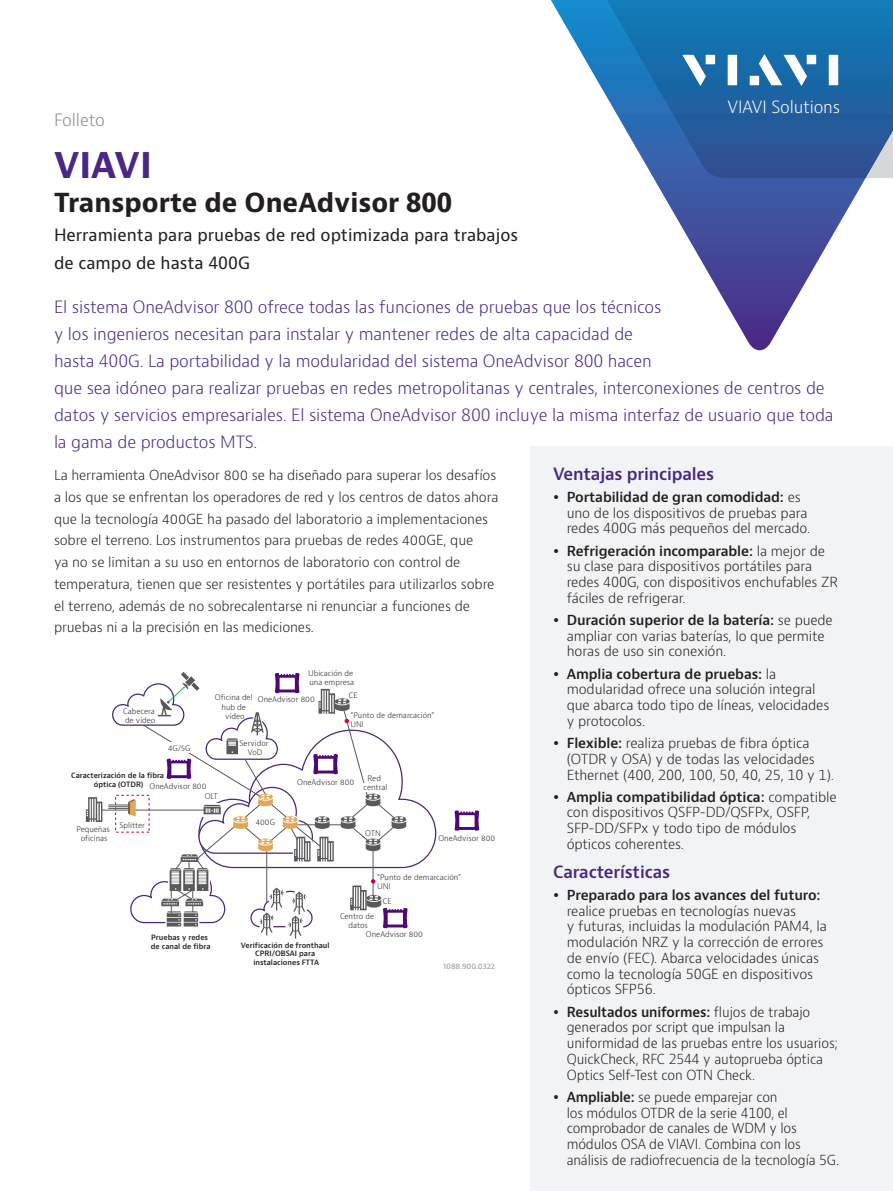
<style>
.page{position:relative;width:893px;height:1191px;background:#fff}
.page>*{position:absolute;margin:0;border:0;box-sizing:border-box;transform-origin:0 0}
.H1_Brand_Sub-Brand_2{font:700 34.5px "Bernino Sans";color:#4a2785}
.H2_Product_18_24{font:700 25.5px "Bernino Sans";color:#231f20}
.P_Intro_12_20{font:300 16.5px/27px "Bernino Sans";letter-spacing:-.01em;color:#4a2785}
.H3_Product_Descripto{font:16.5px/28.5px "Bernino Sans";color:#231f20}
.H2_Bullet_Heading_Pu{font:600 16.5px "Bernino Sans";letter-spacing:-.01em;color:#4a2785}
.t1{font:300 16.5px "Bernino Sans";letter-spacing:-.01em;color:#fff}
.P_DocType{font:300 16.5px "Bernino Sans";letter-spacing:-.005em;color:#87898c}
.P_10_16{font:300 13.5px/15.8px "Bernino Sans";letter-spacing:-.01em;color:#231f20}
.t2{font:300 7.65px/9.1px "Bernino Sans";color:#231f20;text-align:center}
.t3{font:7.65px "Bernino Sans";color:#939598}
.t4{font:600 7.2px/8.6px "Bernino Sans";color:#231f20;text-align:center}
.s1{font-weight:600}
</style>
<div class="page">
<svg style="left:653px;top:178px;width:213px;height:172px"></svg>
<svg style="left:551px;top:0;width:342px;height:178px"></svg>
<svg style="left:682px;top:55px;width:24px;height:31px"></svg>
<div style="left:706px;top:55px;width:9px;height:9px;background:#fff"></div>
<div style="left:728px;top:55px;width:9px;height:30px;background:#fff"></div>
<div style="left:807px;top:55px;width:9px;height:9px;background:#fff"></div>
<div style="left:829px;top:55px;width:9px;height:30px;background:#fff"></div>
<svg style="left:759px;top:54px;width:48px;height:32px"></svg>
<div style="left:750px;top:76px;width:9px;height:9px;background:#fff"></div>
<div style="left:530px;top:446px;width:363px;height:745px;background:#f2f3f4"></div>
<hr style="left:102px;top:809px;width:104px;height:1px;background:#58595b">
<svg style="left:86px;top:797px;width:16px;height:25px"></svg>
<svg style="left:455px;top:810px;width:24px;height:20px"></svg>
<svg style="left:108px;top:672px;width:329px;height:266px"></svg>
<div style="left:163px;top:742px;width:32px;height:11px;background:#fff"></div>
<p class="t1" style="left:728px;top:96px;width:114px">VIAVI Solutions</p>
<p class="P_DocType" style="left:54px;top:109px;width:52px">Folleto</p>
<p class="H1_Brand_Sub-Brand_2" style="left:54px;top:143px;width:99px">VIAVI</p>
<p class="H2_Product_18_24" style="left:54px;top:186px;width:400px">Transporte de OneAdvisor 800</p>
<p class="H3_Product_Descripto" style="left:54px;top:221px;width:466px">Herramienta para pruebas de red optimizada para trabajos de campo de hasta 400G</p>
<p class="P_Intro_12_20" style="left:54px;top:294px;width:781px">El sistema OneAdvisor 800 ofrece todas las funciones de pruebas que los técnicos<br>y los ingenieros necesitan para instalar y mantener redes de alta capacidad de<br>hasta 400G. La portabilidad y la modularidad del sistema OneAdvisor 800 hacen<br>que sea idóneo para realizar pruebas en redes metropolitanas y centrales, interconexiones de centros de datos y servicios empresariales. El sistema OneAdvisor 800 incluye la misma interfaz de usuario que toda la gama de productos MTS.</p>
<p class="P_10_16" style="left:54px;top:464px;width:446px;line-height:21.8px">La herramienta OneAdvisor 800 se ha diseñado para superar los desafíos a los que se enfrentan los operadores de red y los centros de datos ahora que la tecnología 400GE ha pasado del laboratorio a implementaciones sobre el terreno. Los instrumentos para pruebas de redes 400GE, que<br>ya no se limitan a su uso en entornos de laboratorio con control de temperatura, tienen que ser resistentes y portátiles para utilizarlos sobre el terreno, además de no sobrecalentarse ni renunciar a funciones de pruebas ni a la precisión en las mediciones.</p>
<p class="H2_Bullet_Heading_Pu" style="left:553px;top:463px;width:162px">Ventajas principales</p>
<p class="P_10_16" style="left:567px;top:489px;width:245px"><span class="s1">Portabilidad de gran comodidad:</span> es uno de los dispositivos de pruebas para redes 400G más pequeños del mercado.</p>
<p class="P_10_16" style="left:567px;top:543px;width:273px"><span class="s1">Refrigeración incomparable:</span> la mejor de su clase para dispositivos portátiles para redes 400G, con dispositivos enchufables ZR fáciles de refrigerar.</p>
<p class="P_10_16" style="left:567px;top:612px;width:268px"><span class="s1">Duración superior de la batería:</span> se puede ampliar con varias baterías, lo que permite horas de uso sin conexión.</p>
<p class="P_10_16" style="left:567px;top:666px;width:264px"><span class="s1">Amplia cobertura de pruebas:</span> la modularidad ofrece una solución integral que abarca todo tipo de líneas, velocidades y protocolos.</p>
<p class="P_10_16" style="left:567px;top:735px;width:269px"><span class="s1">Flexible:</span> realiza pruebas de fibra óptica (OTDR y OSA) y de todas las velocidades<br>Ethernet (400, 200, 100, 50, 40, 25, 10 y 1).</p>
<p class="P_10_16" style="left:567px;top:789px;width:271px"><span class="s1">Amplia compatibilidad óptica:</span> compatible con dispositivos QSFP-DD/QSFPx, OSFP, SFP-DD/SFPx y todo tipo de módulos ópticos coherentes.</p>
<p class="H2_Bullet_Heading_Pu" style="left:553px;top:861px;width:118px">Características</p>
<p class="P_10_16" style="left:567px;top:887px;width:262px"><span class="s1">Preparado para los avances del futuro: </span>realice pruebas en tecnologías nuevas<br>y futuras, incluidas la modulación PAM4, la modulación NRZ y la corrección de errores de envío (FEC). Abarca velocidades únicas como la tecnología 50GE en dispositivos ópticos SFP56.</p>
<p class="P_10_16" style="left:567px;top:1004px;width:272px"><span class="s1">Resultados uniformes:</span> flujos de trabajo generados por script que impulsan la uniformidad de las pruebas entre los usuarios; QuickCheck, RFC 2544 y autoprueba óptica Optics Self-Test con OTN Check.</p>
<p class="P_10_16" style="left:567px;top:1089px;width:274px"><span class="s1">Ampliable:</span> se puede emparejar con<br>los módulos OTDR de la serie 4100, el comprobador de canales de WDM y los módulos OSA de VIAVI. Combina con los análisis de radiofrecuencia de la tecnología 5G.</p>
<p class="t2" style="left:308px;top:668px;width:48px;text-align:left">Ubicación de una empresa</p>
<p class="t2" style="left:258px;top:695px;width:58px">OneAdvisor 800</p>
<p class="t2" style="left:349px;top:691px;width:11px">CE</p>
<p class="t2" style="left:215px;top:693px;width:39px">Oficina del hub de vídeo</p>
<p class="t2" style="left:123px;top:706px;width:34px;text-align:left">Cabecera de vídeo</p>
<p class="t2" style="left:350px;top:710px;width:86px;text-align:left">“Punto de demarcación”<br>UNI</p>
<p class="t2" style="left:240px;top:739px;width:31px">Servidor<br>VoD</p>
<p class="t2" style="left:168px;top:743px;width:24px">4G/5G</p>
<p class="t4" style="left:71px;top:771px;width:94px">Caracterización de la fibra óptica (OTDR)</p>
<p class="t2" style="left:76px;top:824px;width:35px">Pequeñas oficinas</p>
<p class="t2" style="left:150px;top:781px;width:58px">OneAdvisor 800</p>
<p class="t2" style="left:363px;top:773px;width:25px">Red central</p>
<p class="t2" style="left:297px;top:778px;width:58px">OneAdvisor 800</p>
<p class="t2" style="left:205px;top:792px;width:15px">OLT</p>
<p class="t2" style="left:119px;top:820px;width:27px">Splitter</p>
<p class="t2" style="left:256px;top:817px;width:21px">400G</p>
<p class="t2" style="left:365px;top:828px;width:17px">OTN</p>
<p class="t2" style="left:438px;top:833px;width:58px">OneAdvisor 800</p>
<p class="t2" style="left:377px;top:872px;width:86px;text-align:left">“Punto de demarcación”<br>UNI</p>
<p class="t2" style="left:383px;top:896px;width:11px">CE</p>
<p class="t2" style="left:340px;top:911px;width:36px">Centro de datos</p>
<p class="t2" style="left:366px;top:930px;width:58px">OneAdvisor 800</p>
<p class="t4" style="left:151px;top:933px;width:61px;text-align:left">Pruebas y redes de canal de fibra</p>
<p class="t4" style="left:241px;top:940px;width:90px">Verificación de fronthaul<br>CPRI/OBSAI para instalaciones FTTA</p>
<p class="t3" style="left:443px;top:961px;width:53px">1088.900.0322</p>
</div>
